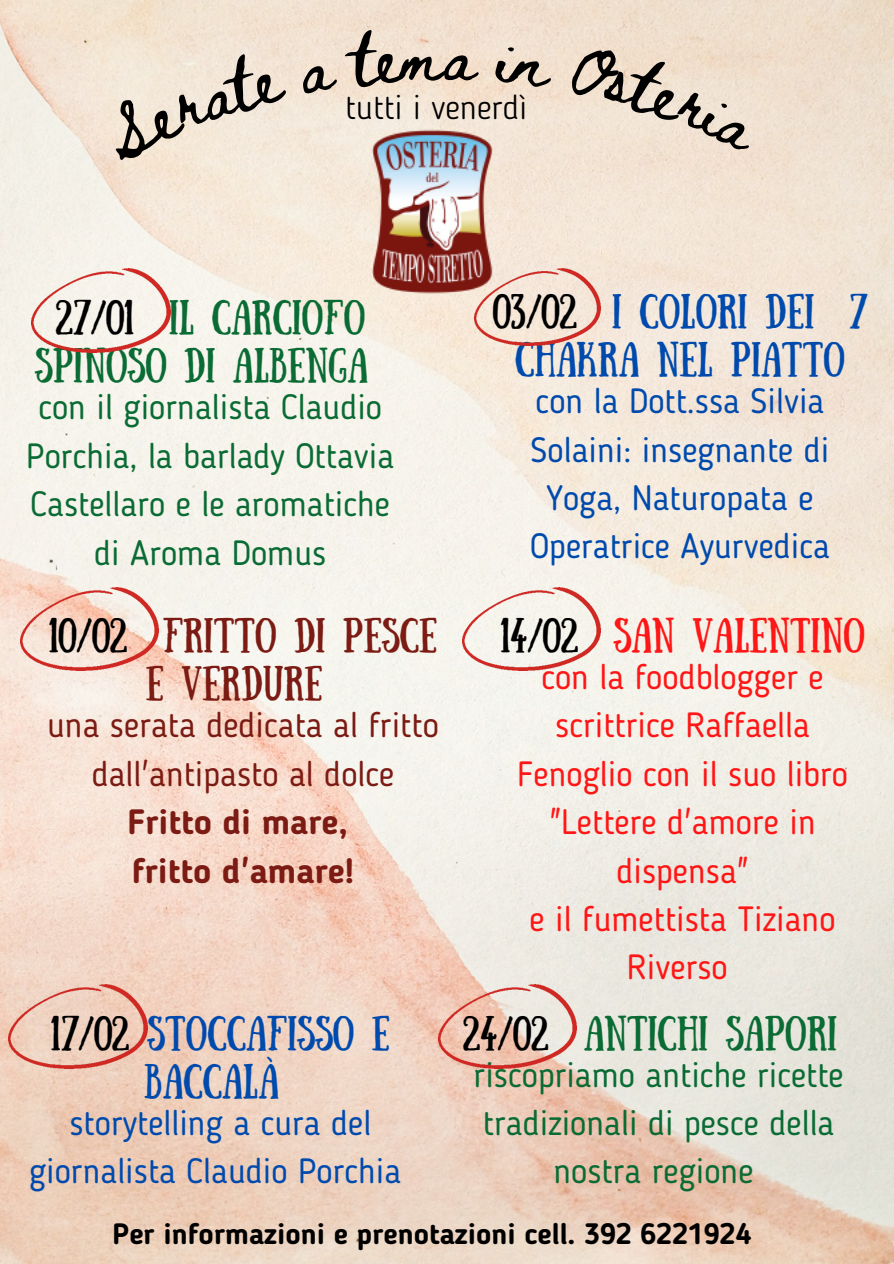
<style>
.page{position:relative;width:894px;height:1264px;background:#fff}
.page>*{position:absolute;margin:0;border:0;box-sizing:border-box;transform-origin:0 0}
.t1{font:34.8px/48.4px "Blogger Sans";color:#0a6b34;text-align:center}
.t2{font:34.8px/48.4px "Blogger Sans";color:#004aad;text-align:center}
.t3{font:34.8px/48.4px "Blogger Sans";color:#ff1616;text-align:center}
.t4{font:34.8px/48.4px "Sunday";color:#004aad;text-align:center}
.t5{font:34.8px/48.4px "Sunday";color:#0a6b34;text-align:center}
.t6{font:34.8px/48.4px "Blogger Sans";color:#7b1b14;text-align:center}
.t7{font:700 34.8px/48.4px "Blogger Sans";color:#7b1b14}
.t8{font:34.8px/48.4px "Sunday";color:#7b1b14;text-align:center}
.t9{font:34.8px "Sunday";color:#ff1616}
.t10{font:300 33.45px "Blogger Sans";color:#000}
.t11{font:700 29.25px "Blogger Sans";color:#000}
.s1{color:#000}
</style>
<div class="page">
<img style="left:0;top:0;width:893px;height:1263px">
<img style="left:332px;top:112px;width:199px;height:199px">
<img style="left:31px;top:269px;width:139px;height:83px">
<img style="left:462px;top:587px;width:138px;height:84px">
<img style="left:20px;top:587px;width:139px;height:84px">
<img style="left:474px;top:269px;width:126px;height:76px">
<img style="left:9px;top:984px;width:138px;height:84px">
<img style="left:438px;top:984px;width:138px;height:84px">
<div style="left:97px;top:50px;width:191px;height:114px;background:#f3e7d8"></div>
<svg style="left:300px;top:27px;width:179px;height:67px;background:#f2e0ce"></svg>
<svg style="left:494px;top:46px;width:59px;height:43px;background:#f2e0cd"></svg>
<svg style="left:566px;top:43px;width:190px;height:111px;background:#f0e1cf"></svg>
<p class="t10" style="left:345px;top:94px;width:184px">tutti i venerdì</p>
<p class="t5" style="left:35px;top:289px;width:334px"><span class="s1">27/01</span> IL CARCIOFO<br>SPINOSO DI ALBENGA</p>
<p class="t1" style="left:26px;top:386px;width:369px">con il giornalista Claudio<br>Porchia, la barlady Ottavia<br>Castellaro e le aromatiche di Aroma Domus</p>
<p class="t8" style="left:49px;top:607px;width:390px"><span class="s1">10/02</span> FRITTO DI PESCE<br>E VERDURE</p>
<p class="t6" style="left:47px;top:704px;width:393px">una serata dedicata al fritto dall'antipasto al dolce</p>
<p class="t7" style="left:127px;top:800px;width:228px">Fritto di mare, fritto d'amare!</p>
<p class="t4" style="left:51px;top:1005px;width:340px"><span class="s1">17/02</span> STOCCAFISSO E<br>BACCALÀ</p>
<p class="t2" style="left:29px;top:1101px;width:373px">storytelling a cura del giornalista Claudio Porchia</p>
<p class="t4" style="left:493px;top:283px;width:375px"><span class="s1">03/02</span> I COLORI DEI 7<br>CHAKRA NEL PIATTO</p>
<p class="t2" style="left:530px;top:380px;width:301px">con la Dott.ssa Silvia<br>Solaini: insegnante di<br>Yoga, Naturopata e<br>Operatrice Ayurvedica</p>
<p class="t9" style="left:500px;top:610px;width:366px"><span class="s1">14/02</span> SAN VALENTINO</p>
<p class="t3" style="left:517px;top:655px;width:332px">con la foodblogger e scrittrice Raffaella<br>Fenoglio con il suo libro "Lettere d'amore in dispensa"<br>e il fumettista Tiziano<br>Riverso</p>
<p class="t5" style="left:462px;top:1005px;width:376px"><span class="s1">24/02</span> ANTICHI SAPORI</p>
<p class="t1" style="left:473px;top:1053px;width:371px">riscopriamo antiche ricette tradizionali di pesce della nostra regione</p>
<p class="t11" style="left:113px;top:1221px;width:640px">Per informazioni e prenotazioni cell. 392 6221924</p>
</div>
